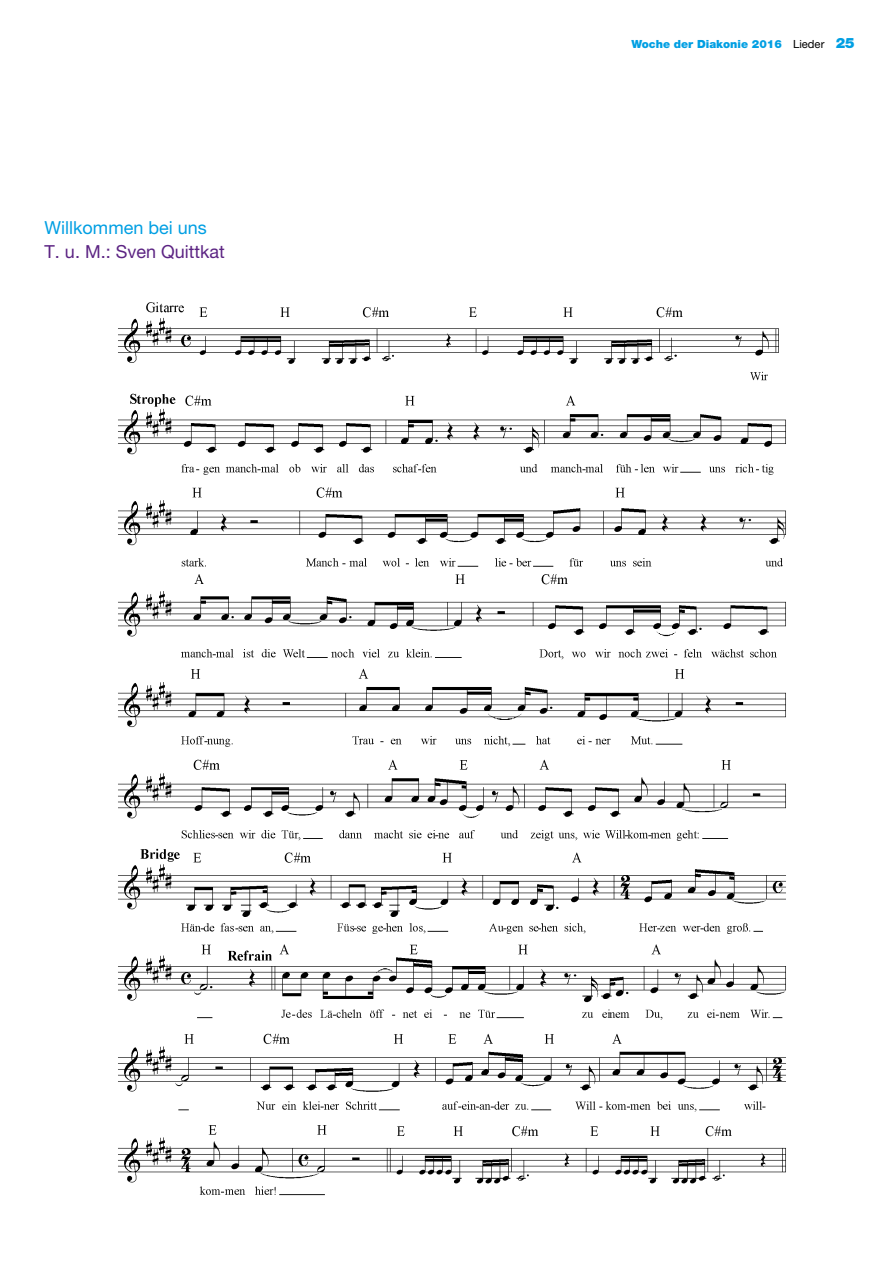
<style>
.page{position:relative;width:893px;height:1263px;background:#fff}
.page>*{position:absolute;margin:0;border:0;box-sizing:border-box;transform-origin:0 0}
.t1{font:18px "Helvetica Neue LT Pro";color:#5c2483}
.t2{font:18px "Helvetica Neue LT Pro";color:#009fe3}
.t3{font:900 11.25px "Helvetica Neue LT Pro";color:#009fe3}
.s1{font-weight:400;color:#000}
.s2{font-size:14.25px}
</style>
<div class="page">
<img style="left:118px;top:302px;width:668px;height:894px">
<h1 class="t2" style="left:45px;top:217px;width:164px">Willkommen bei uns</h1>
<h1 class="t1" style="left:45px;top:241px;width:182px">T. u. M.: Sven Quittkat</h1>
<p class="t3" style="left:631px;top:38px;width:225px">Woche der Diakonie 2016 <span class="s1">Lieder</span> <span class="s2">25</span></p>
</div>
